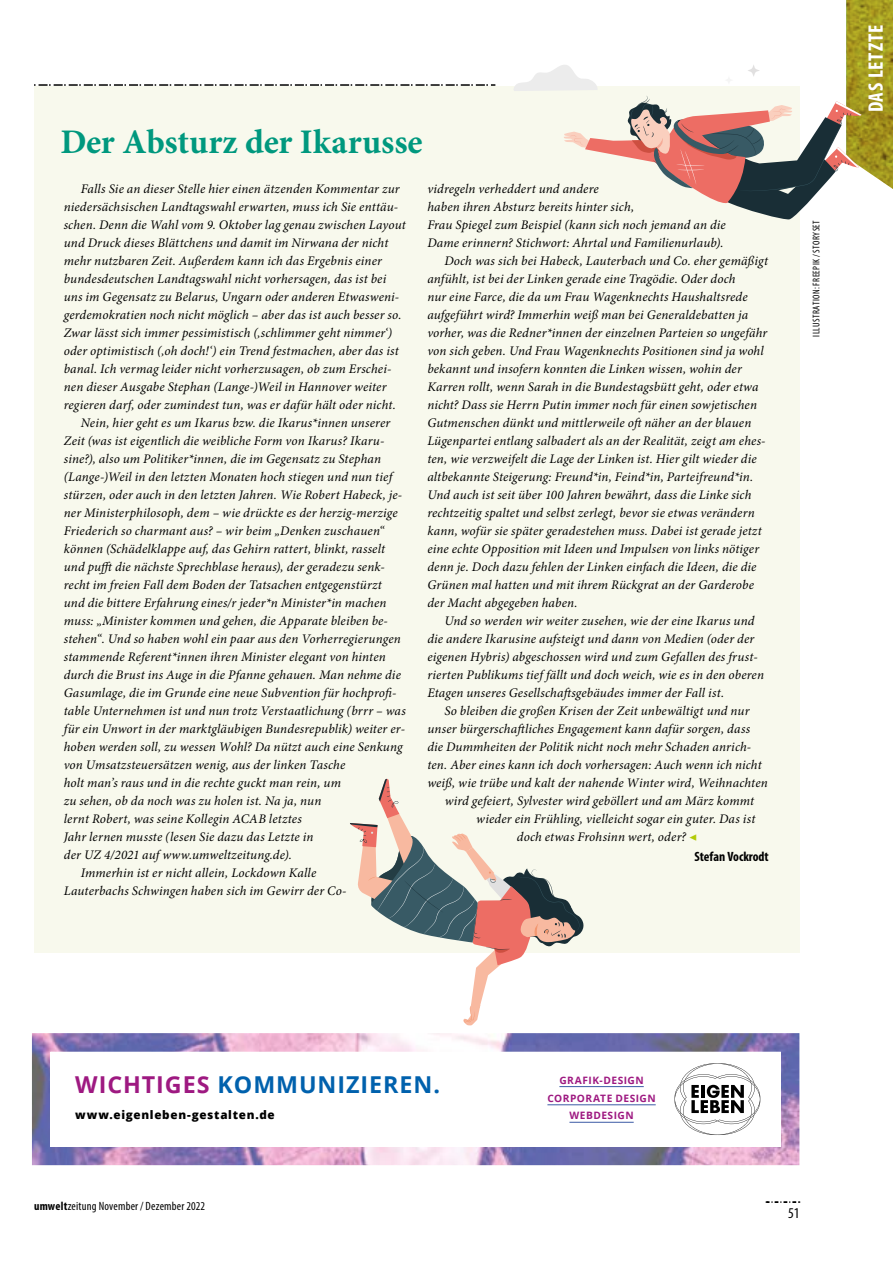
<style>
.page{position:relative;width:893px;height:1263px;background:#fff}
.page>*{position:absolute;margin:0;border:0;box-sizing:border-box;transform-origin:0 0}
.t1{font:700 34.5px "Minion Pro";color:#00987e}
.t2{font:700 23.25px "Open Sans";letter-spacing:.04em;color:#0061ad}
.t3{font:700 condensed 21px "Myriad Pro";letter-spacing:.035em;color:#fff}
.t4{font:condensed 15px "Myriad Pro";color:#000}
.t5{font:700 condensed 13.5px "Myriad Pro";color:#000}
.t6{font:italic 13.2px "Minion Pro";letter-spacing:.01em;color:#000}
.t7{font:condensed 12px "Myriad Pro";letter-spacing:.015em;color:#000}
.t8{font:800 11.7px "Open Sans";letter-spacing:.06em;color:#000}
.t9{font:700 10.2px/17.4px "Open Sans";letter-spacing:.045em;color:#9e1981;text-align:center}
.t10{font:condensed 9.75px "Myriad Pro";letter-spacing:.04em;color:#000}
.s1{font-weight:700;font-style:normal;font-size:13.5px;color:#b2cb07}
.s2{color:#9e1981}
.s3{font-weight:700}
</style>
<div class="page">
<svg style="left:766px;top:1201px;width:34px;height:2px"></svg>
<div style="left:34px;top:233px;width:765px;height:719px;background:#f8f9ed"></div>
<img style="left:32px;top:1033px;width:767px;height:132px">
<div style="left:51px;top:1052px;width:730px;height:94px;background:#fff"></div>
<svg style="left:674px;top:1063px;width:87px;height:72px"></svg>
<hr style="left:559px;top:1086px;width:85px;height:1px;background:#3c5ba6">
<hr style="left:547px;top:1104px;width:109px;height:1px;background:#3c5ba6">
<hr style="left:569px;top:1122px;width:65px;height:1px;background:#3c5ba6">
<svg style="left:34px;top:0;width:859px;height:233px"></svg>
<div style="left:602px;top:775px;width:52px;height:72px;background:#f8f9ed"></div>
<svg style="left:324px;top:752px;width:262px;height:274px"></svg>
<h1 class="t1" style="left:60px;top:117px;width:364px">Der Absturz der Ikarusse</h1>
<p class="t6" style="left:81px;top:180px;width:320px">Falls Sie an dieser Stelle hier einen ätzenden Kommentar zur</p>
<p class="t6" style="left:64px;top:198px;width:336px">niedersächsischen Landtagswahl erwarten, muss ich Sie enttäu-</p>
<p class="t6" style="left:64px;top:216px;width:343px">schen. Denn die Wahl vom 9. Oktober lag genau zwischen Layout</p>
<p class="t6" style="left:64px;top:234px;width:326px">und Druck dieses Blättchens und damit im Nirwana der nicht</p>
<p class="t6" style="left:64px;top:252px;width:320px">mehr nutzbaren Zeit. Außerdem kann ich das Ergebnis einer</p>
<p class="t6" style="left:64px;top:270px;width:324px">bundesdeutschen Landtagswahl nicht vorhersagen, das ist bei</p>
<p class="t6" style="left:64px;top:288px;width:337px">uns im Gegensatz zu Belarus, Ungarn oder anderen Etwasweni-</p>
<p class="t6" style="left:64px;top:306px;width:339px">gerdemokratien noch nicht möglich – aber das ist auch besser so.</p>
<p class="t6" style="left:64px;top:324px;width:330px">Zwar lässt sich immer pessimistisch (‚schlimmer geht nimmer‘)</p>
<p class="t6" style="left:64px;top:342px;width:337px">oder optimistisch (‚oh doch!‘) ein Trend festmachen, aber das ist</p>
<p class="t6" style="left:64px;top:360px;width:329px">banal. Ich vermag leider nicht vorherzusagen, ob zum Erschei-</p>
<p class="t6" style="left:64px;top:378px;width:324px">nen dieser Ausgabe Stephan (Lange-)Weil in Hannover weiter</p>
<p class="t6" style="left:64px;top:396px;width:334px">regieren darf, oder zumindest tun, was er dafür hält oder nicht.</p>
<p class="t6" style="left:81px;top:414px;width:311px">Nein, hier geht es um Ikarus bzw. die Ikarus*innen unserer</p>
<p class="t6" style="left:64px;top:432px;width:322px">Zeit (was ist eigentlich die weibliche Form von Ikarus? Ikaru-</p>
<p class="t6" style="left:64px;top:450px;width:319px">sine?), also um Politiker*innen, die im Gegensatz zu Stephan</p>
<p class="t6" style="left:64px;top:468px;width:330px">(Lange-)Weil in den letzten Monaten hoch stiegen und nun tief</p>
<p class="t6" style="left:64px;top:486px;width:340px">stürzen, oder auch in den letzten Jahren. Wie Robert Habeck, je-</p>
<p class="t6" style="left:64px;top:504px;width:335px">ner Ministerphilosoph, dem – wie drückte es der herzig-merzige</p>
<p class="t6" style="left:64px;top:522px;width:322px">Friederich so charmant aus? – wir beim „Denken zuschauen“</p>
<p class="t6" style="left:64px;top:540px;width:323px">können (Schädelklappe auf, das Gehirn rattert, blinkt, rasselt</p>
<p class="t6" style="left:64px;top:558px;width:323px">und pufft die nächste Sprechblase heraus), der geradezu senk-</p>
<p class="t6" style="left:64px;top:576px;width:320px">recht im freien Fall dem Boden der Tatsachen entgegenstürzt</p>
<p class="t6" style="left:64px;top:594px;width:324px">und die bittere Erfahrung eines/r jeder*n Minister*in machen</p>
<p class="t6" style="left:64px;top:612px;width:326px">muss: „Minister kommen und gehen, die Apparate bleiben be-</p>
<p class="t6" style="left:64px;top:630px;width:339px">stehen“. Und so haben wohl ein paar aus den Vorherregierungen</p>
<p class="t6" style="left:64px;top:648px;width:324px">stammende Referent*innen ihren Minister elegant von hinten</p>
<p class="t6" style="left:64px;top:666px;width:339px">durch die Brust ins Auge in die Pfanne gehauen. Man nehme die</p>
<p class="t6" style="left:64px;top:684px;width:334px">Gasumlage, die im Grunde eine neue Subvention für hochprofi-</p>
<p class="t6" style="left:64px;top:702px;width:343px">table Unternehmen ist und nun trotz Verstaatlichung (brrr – was</p>
<p class="t6" style="left:64px;top:720px;width:343px">für ein Unwort in der marktgläubigen Bundesrepublik) weiter er-</p>
<p class="t6" style="left:64px;top:738px;width:340px">hoben werden soll, zu wessen Wohl? Da nützt auch eine Senkung</p>
<p class="t6" style="left:64px;top:756px;width:283px">von Umsatzsteuersätzen wenig, aus der linken Tasche</p>
<p class="t6" style="left:64px;top:774px;width:279px">holt man’s raus und in die rechte guckt man rein, um</p>
<p class="t6" style="left:64px;top:792px;width:259px">zu sehen, ob da noch was zu holen ist. Na ja, nun</p>
<p class="t6" style="left:64px;top:810px;width:240px">lernt Robert, was seine Kollegin ACAB letztes</p>
<p class="t6" style="left:64px;top:828px;width:251px">Jahr lernen musste (lesen Sie dazu das Letzte in</p>
<p class="t6" style="left:64px;top:846px;width:230px">der UZ 4/2021 auf www.umweltzeitung.de).</p>
<p class="t6" style="left:81px;top:864px;width:237px">Immerhin ist er nicht allein, Lockdown Kalle</p>
<p class="t6" style="left:64px;top:882px;width:284px">Lauterbachs Schwingen haben sich im Gewirr der Co-</p>
<p class="t6" style="left:427px;top:180px;width:173px">vidregeln verheddert und andere</p>
<p class="t6" style="left:427px;top:198px;width:208px">haben ihren Absturz bereits hinter sich,</p>
<p class="t6" style="left:427px;top:216px;width:300px">Frau Spiegel zum Beispiel (kann sich noch jemand an die</p>
<p class="t6" style="left:427px;top:234px;width:298px">Dame erinnern? Stichwort: Ahrtal und Familienurlaub).</p>
<p class="t6" style="left:444px;top:252px;width:325px">Doch was sich bei Habeck, Lauterbach und Co. eher gemäßigt</p>
<p class="t6" style="left:427px;top:270px;width:310px">anfühlt, ist bei der Linken gerade eine Tragödie. Oder doch</p>
<p class="t6" style="left:427px;top:288px;width:322px">nur eine Farce, die da um Frau Wagenknechts Haushaltsrede</p>
<p class="t6" style="left:427px;top:306px;width:322px">aufgeführt wird? Immerhin weiß man bei Generaldebatten ja</p>
<p class="t6" style="left:427px;top:324px;width:342px">vorher, was die Redner*innen der einzelnen Parteien so ungefähr</p>
<p class="t6" style="left:427px;top:342px;width:338px">von sich geben. Und Frau Wagenknechts Positionen sind ja wohl</p>
<p class="t6" style="left:427px;top:360px;width:316px">bekannt und insofern konnten die Linken wissen, wohin der</p>
<p class="t6" style="left:427px;top:378px;width:333px">Karren rollt, wenn Sarah in die Bundestagsbütt geht, oder etwa</p>
<p class="t6" style="left:427px;top:396px;width:331px">nicht? Dass sie Herrn Putin immer noch für einen sowjetischen</p>
<p class="t6" style="left:427px;top:414px;width:325px">Gutmenschen dünkt und mittlerweile oft näher an der blauen</p>
<p class="t6" style="left:427px;top:432px;width:340px">Lügenpartei entlang salbadert als an der Realität, zeigt am ehes-</p>
<p class="t6" style="left:427px;top:450px;width:331px">ten, wie verzweifelt die Lage der Linken ist. Hier gilt wieder die</p>
<p class="t6" style="left:427px;top:467px;width:327px">altbekannte Steigerung: Freund*in, Feind*in, Parteifreund*in.</p>
<p class="t6" style="left:427px;top:485px;width:326px">Und auch ist seit über 100 Jahren bewährt, dass die Linke sich</p>
<p class="t6" style="left:427px;top:503px;width:329px">rechtzeitig spaltet und selbst zerlegt, bevor sie etwas verändern</p>
<p class="t6" style="left:427px;top:521px;width:336px">kann, wofür sie später geradestehen muss. Dabei ist gerade jetzt</p>
<p class="t6" style="left:427px;top:539px;width:333px">eine echte Opposition mit Ideen und Impulsen von links nötiger</p>
<p class="t6" style="left:427px;top:557px;width:331px">denn je. Doch dazu fehlen der Linken einfach die Ideen, die die</p>
<p class="t6" style="left:427px;top:575px;width:328px">Grünen mal hatten und mit ihrem Rückgrat an der Garderobe</p>
<p class="t6" style="left:427px;top:593px;width:152px">der Macht abgegeben haben.</p>
<p class="t6" style="left:444px;top:611px;width:312px">Und so werden wir weiter zusehen, wie der eine Ikarus und</p>
<p class="t6" style="left:427px;top:629px;width:329px">die andere Ikarusine aufsteigt und dann von Medien (oder der</p>
<p class="t6" style="left:427px;top:647px;width:332px">eigenen Hybris) abgeschossen wird und zum Gefallen des frust-</p>
<p class="t6" style="left:427px;top:665px;width:338px">rierten Publikums tief fällt und doch weich, wie es in den oberen</p>
<p class="t6" style="left:427px;top:683px;width:298px">Etagen unseres Gesellschaftsgebäudes immer der Fall ist.</p>
<p class="t6" style="left:444px;top:701px;width:307px">So bleiben die großen Krisen der Zeit unbewältigt und nur</p>
<p class="t6" style="left:427px;top:719px;width:324px">unser bürgerschaftliches Engagement kann dafür sorgen, dass</p>
<p class="t6" style="left:427px;top:737px;width:325px">die Dummheiten der Politik nicht noch mehr Schaden anrich-</p>
<p class="t6" style="left:427px;top:755px;width:336px">ten. Aber eines kann ich doch vorhersagen: Auch wenn ich nicht</p>
<p class="t6" style="left:427px;top:773px;width:342px">weiß, wie trübe und kalt der nahende Winter wird, Weihnachten</p>
<p class="t6" style="left:445px;top:791px;width:311px">wird gefeiert, Sylvester wird geböllert und am März kommt</p>
<p class="t6" style="left:476px;top:809px;width:281px">wieder ein Frühling, vielleicht sogar ein guter. Das ist</p>
<p class="t6" style="left:517px;top:827px;width:182px">doch etwas Frohsinn wert, oder? <span class="s1">◀</span></p>
<p class="t5" style="left:694px;top:848px;width:76px">Stefan Vockrodt</p>
<p class="t10" style="left:810px;top:337px;width:118px;rotate:-90deg">ILLUSTRATION: FREEPIK / STORYSET</p>
<h3 class="t3" style="left:863px;top:112px;width:89px;rotate:-90deg">DAS LETZTE</h3>
<h2 class="t2" style="left:75px;top:1068px;width:366px"><span class="s2">WICHTIGES</span> KOMMUNIZIEREN.</h2>
<p class="t9" style="left:547px;top:1072px;width:110px">GRAFIK-DESIGN<br>CORPORATE DESIGN</p>
<p class="t8" style="left:75px;top:1106px;width:201px">www.eigenleben-gestalten.de</p>
<p class="t9" style="left:569px;top:1107px;width:66px">WEBDESIGN</p>
<p class="t7" style="left:34px;top:1199px;width:173px"><span class="s3">umwelt</span>zeitung November / Dezember 2022</p>
<p class="t4" style="left:788px;top:1204px;width:13px">51</p>
</div>
